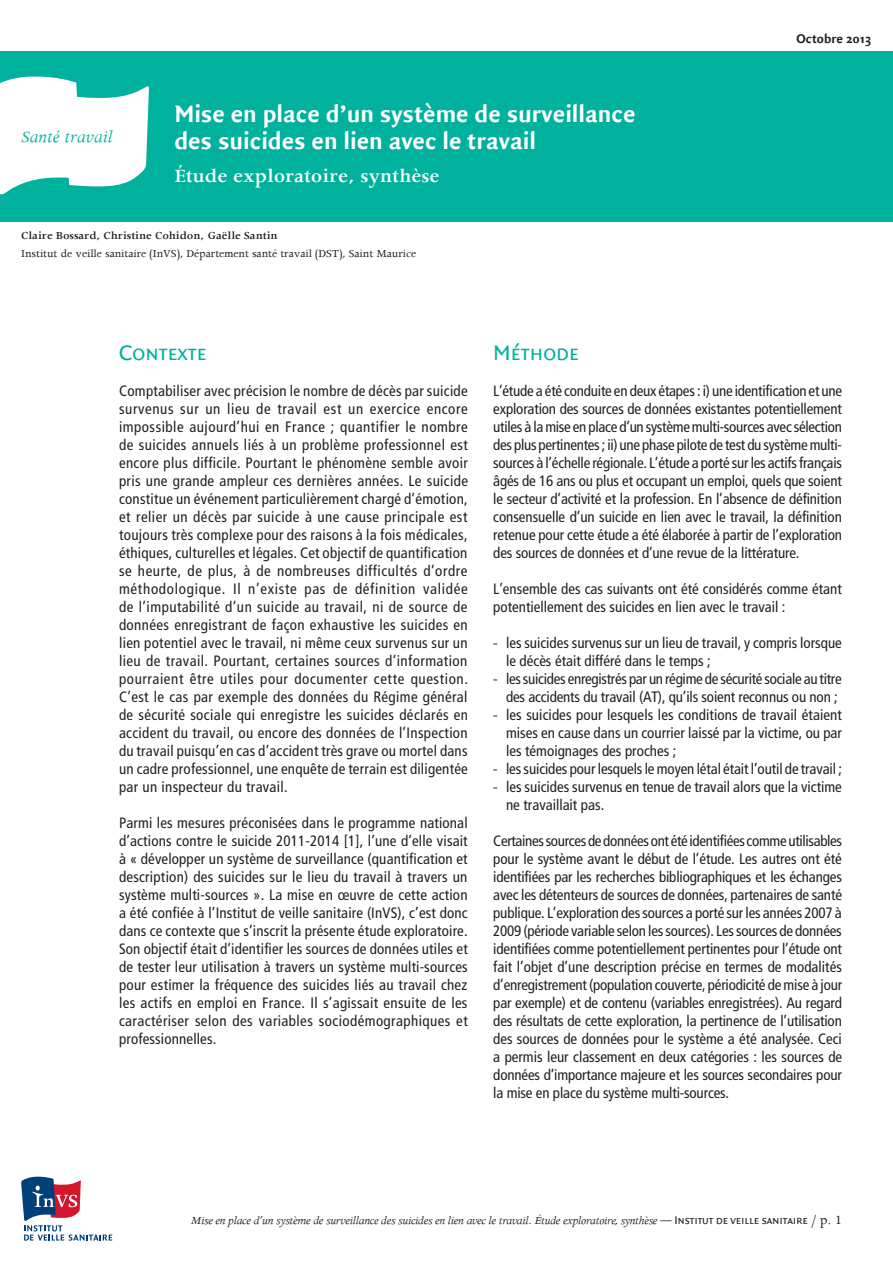
<style>
.page{position:relative;width:893px;height:1263px;background:#fff}
.page>*{position:absolute;margin:0;border:0;box-sizing:border-box;transform-origin:0 0}
.COUV_TitrePlaquette{font:700 25.5px/27px "Quadraat Sans";color:#fff}
.Texte{font:22.5px "Quadraat Sans Caps";letter-spacing:-.01em;color:#00b19d}
.T1{font:22.5px "Quadraat Sans Caps";letter-spacing:-.01em;color:#00b19d}
.COUV_sous_titre{font:600 21px "Apollo";color:#fff}
.COUV_nom_collection{font:italic 18px "Apollo";color:#00b19d}
.Texte-2{font:condensed 15px/18px "Frutiger";color:#231f20;text-align:justify}
.Texte_tiret{font:condensed 15px/18px "Frutiger";color:#231f20}
.Texte_tiret-2{font:condensed 15px/18px "Frutiger";letter-spacing:-.02em;color:#231f20;text-align:center}
.COUV_DATE{font:700 13.5px "Quadraat Sans";color:#231f20}
.t1{font:italic 12px "Apollo";letter-spacing:-.02em;color:#231f20}
.COUV_Auteurs{font:12px "Apollo";color:#231f20}
.COUV_Auteurs-2{font:600 12px "Apollo";color:#231f20}
.s1{font-family:"Myriad Pro";font-stretch:normal}
.s2{font-family:"Quadraat Sans Caps";font-style:normal}
.s3{font-style:normal;font-size:14.25px}
</style>
<div class="page">
<div style="left:0;top:52px;width:893px;height:170px;background:#00b19d"></div>
<svg style="left:0;top:77px;width:149px;height:117px"></svg>
<svg style="left:21px;top:1176px;width:91px;height:65px"></svg>
<p class="COUV_nom_collection" style="left:21px;top:126px;width:93px">Santé travail</p>
<p class="COUV_TitrePlaquette" style="left:174px;top:101px;width:463px">Mise en place d’un système de surveillance des suicides en lien avec le travail</p>
<p class="COUV_sous_titre" style="left:174px;top:163px;width:267px">Étude exploratoire, synthèse</p>
<p class="COUV_Auteurs-2" style="left:21px;top:228px;width:258px">Claire Bossard, Christine Cohidon, Gaëlle Santin</p>
<p class="COUV_Auteurs" style="left:21px;top:246px;width:397px">Institut de veille sanitaire (InVS), Département santé travail (DST), Saint Maurice</p>
<p class="COUV_DATE" style="left:797px;top:31px;width:77px">Octobre 2013</p>
<p class="Texte" style="left:119px;top:340px;width:89px">Contexte</p>
<p class="Texte-2" style="left:119px;top:382px;width:350px">Comptabiliser avec précision le nombre de décès par suicide survenus sur un lieu de travail est un exercice encore impossible aujourd’hui en France ; quantifier le nombre de suicides annuels liés à un problème professionnel est encore plus difficile. Pourtant le phénomène semble avoir pris une grande ampleur ces dernières années. Le suicide constitue un événement particulièrement chargé d’émotion, et relier un décès par suicide à une cause principale est toujours très complexe pour des raisons à la fois médicales, éthiques, culturelles et légales. Cet objectif de quantification se heurte, de plus, à de nombreuses difficultés d’ordre méthodologique. Il n’existe pas de définition validée de l’imputabilité d’un suicide au travail, ni de source de données enregistrant de façon exhaustive les suicides en lien potentiel avec le travail, ni même ceux survenus sur un lieu de travail. Pourtant, certaines sources d’information pourraient être utiles pour documenter cette question.<br>C’est le cas par exemple des données du Régime général de sécurité sociale qui enregistre les suicides déclarés en accident du travail, ou encore des données de l’Inspection du travail puisqu’en cas d’accident très grave ou mortel dans un cadre professionnel, une enquête de terrain est diligentée par un inspecteur du travail.</p>
<p class="Texte-2" style="left:119px;top:814px;width:350px">Parmi les mesures préconisées dans le programme national d’actions contre le suicide 2011-2014 [1], l’une d’elle visait à « développer un système de surveillance (quantification et description) des suicides sur le lieu du travail à travers un système multi-sources ». La mise en œuvre de cette action a été confiée à l’Institut de veille sanitaire (InVS), c’est donc dans ce contexte que s’inscrit la présente étude exploratoire.<br>Son objectif était d’identifier les sources de données utiles et de tester leur utilisation à travers un système multi-sources pour estimer la fréquence des suicides liés au travail chez les actifs en emploi en France. Il s’agissait ensuite de les caractériser selon des variables sociodémographiques et professionnelles.</p>
<p class="T1" style="left:493px;top:340px;width:87px">Méthode</p>
<p class="Texte-2" style="left:493px;top:382px;width:350px">L’étude a été conduite en deux étapes : i) une identification et une exploration des sources de données existantes potentiellement utiles à la mise en place d’un système multi-sources avec sélection des plus pertinentes ; ii) une phase pilote de test du système multi&shy;sources à l’échelle régionale. L’étude a porté sur les actifs français âgés de 16 ans ou plus et occupant un emploi, quels que soient le secteur d’activité et la profession. En l’absence de définition consensuelle d’un suicide en lien avec le travail, la définition retenue pour cette étude a été élaborée à partir de l’exploration des sources de données et d’une revue de la littérature.</p>
<p class="Texte-2" style="left:493px;top:580px;width:350px">L’ensemble des cas suivants ont été considérés comme étant potentiellement des suicides en lien avec le travail :</p>
<p class="Texte_tiret" style="left:506px;top:634px;width:337px;text-indent:-13px"><span class="s1">-</span> les suicides survenus sur un lieu de travail, y compris lorsque le décès était différé dans le temps ;</p>
<p class="Texte_tiret-2" style="left:493px;top:670px;width:350px"><span class="s1">-</span> les suicides enregistrés par un régime de sécurité sociale au titre des accidents du travail (AT), qu’ils soient reconnus ou non ;</p>
<p class="Texte_tiret" style="left:506px;top:706px;width:337px;text-align:justify;text-indent:-13px"><span class="s1">-</span> les suicides pour lesquels les conditions de travail étaient mises en cause dans un courrier laissé par la victime, ou par les témoignages des proches ;</p>
<p class="Texte_tiret" style="left:493px;top:760px;width:350px"><span class="s1">-</span> les suicides pour lesquels le moyen létal était l’outil de travail ;</p>
<p class="Texte_tiret" style="left:506px;top:778px;width:337px;text-indent:-13px"><span class="s1">-</span> les suicides survenus en tenue de travail alors que la victime ne travaillait pas.</p>
<p class="Texte-2" style="left:493px;top:832px;width:350px">Certaines sources de données ont été identifiées comme utilisables pour le système avant le début de l’étude. Les autres ont été identifiées par les recherches bibliographiques et les échanges avec les détenteurs de sources de données, partenaires de santé publique. L’exploration des sources a porté sur les années 2007 à 2009 (période variable selon les sources). Les sources de données identifiées comme potentiellement pertinentes pour l’étude ont fait l’objet d’une description précise en termes de modalités d’enregistrement (population couverte, périodicité de mise à jour par exemple) et de contenu (variables enregistrées). Au regard des résultats de cette exploration, la pertinence de l’utilisation des sources de données pour le système a été analysée. Ceci a permis leur classement en deux catégories : les sources de données d’importance majeure et les sources secondaires pour la mise en place du système multi-sources.</p>
<p class="t1" style="left:191px;top:1212px;width:652px">Mise en place d’un système de surveillance des suicides en lien avec le travail. Étude exploratoire, synthèse <span class="s2">— Institut de veille sanitaire</span> <span class="s3">/ p. 1</span></p>
</div>
